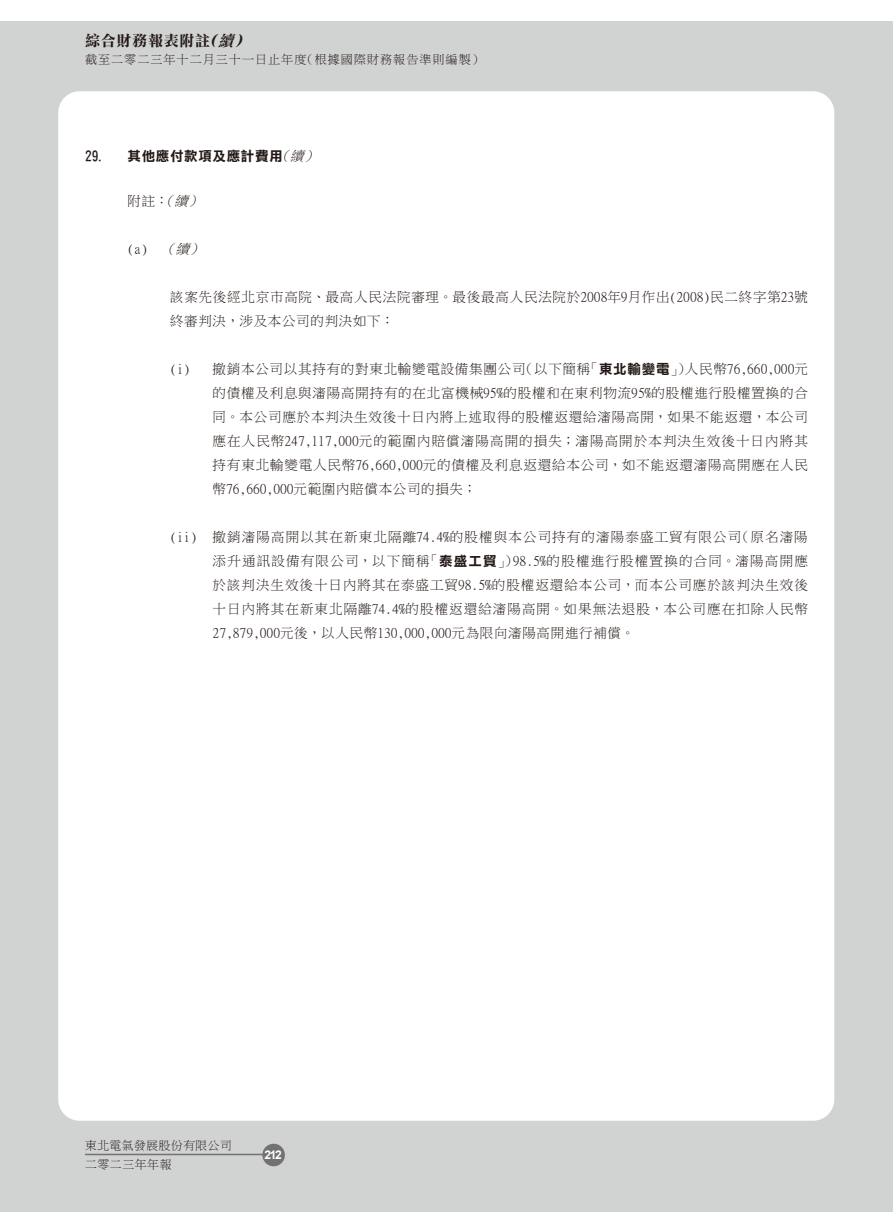
<style>
.page{position:relative;width:893px;height:1212px;background:#fff}
.page>*{position:absolute;margin:0;border:0;box-sizing:border-box;transform-origin:0 0}
.t1{font:15px "DF Li Song Bd WIN BF";letter-spacing:.05em;color:#231916}
._00_txt{font:13.5px/24px "Ming Li U";letter-spacing:.05em;color:#231916;text-align:justify}
._01_H1{font:13.5px "DF Li Hei Bd WIN BF";letter-spacing:.05em;color:#231916}
.t2{font:12px "Ming Li U";letter-spacing:.09em;color:#231916}
.t3{font:700 12px "Arial";color:#fff}
.t4{font:11.85px "Ming Li U";letter-spacing:.05em;color:#231916}
.t5{font:11.7px "Ming Li U";letter-spacing:.05em;color:#231916}
.s1{font-style:italic}
.s2{font-family:"Ming Li U";font-style:italic}
.s3{font-family:"DF Li Hei Bd WIN BF"}
</style>
<div class="page">
<div style="left:0;top:21px;width:892px;height:1191px;background:#d1d2d2"></div>
<div style="left:58px;top:91px;width:776px;height:1030px;background:#fff;border-radius:21px"></div>
<hr style="left:85px;top:1154px;width:180px;height:1px;background:#737171">
<div style="left:262px;top:1144px;width:23px;height:22px;background:#737171;border-radius:50%"></div>
<p class="t1" style="left:85px;top:33px;width:169px">綜合財務報表附註<span class="s1">（續）</span></p>
<p class="t2" style="left:85px;top:54px;width:400px">截至二零二三年十二月三十一日止年度（根據國際財務報告準則編製）</p>
<p class="_01_H1" style="left:85px;top:149px;width:237px">29. 其他應付款項及應計費用<span class="s2">（續）</span></p>
<p class="_00_txt" style="left:128px;top:189px;width:79px">附註：<span class="s1">（續）</span></p>
<p class="_00_txt" style="left:128px;top:237px;width:80px">(a) <span class="s1">（續）</span></p>
<p class="_00_txt" style="left:170px;top:285px;width:639px">該案先後經北京市高院、最高人民法院審理。最後最高人民法院於2008年9月作出(2008)民二終字第23號終審判決，涉及本公司的判決如下：</p>
<p class="_00_txt" style="left:213px;top:357px;width:597px;text-indent:-43px">(i) 撤銷本公司以其持有的對東北輸變電設備集團公司（以下簡稱「<span class="s3">東北輸變電</span>」）人民幣76,660,000元的債權及利息與瀋陽高開持有的在北富機械95%的股權和在東利物流95%的股權進行股權置換的合同。本公司應於本判決生效後十日內將上述取得的股權返還給瀋陽高開，如果不能返還，本公司應在人民幣247,117,000元的範圍內賠償瀋陽高開的損失；瀋陽高開於本判決生效後十日內將其持有東北輸變電人民幣76,660,000元的債權及利息返還給本公司，如不能返還瀋陽高開應在人民幣76,660,000元範圍內賠償本公司的損失；</p>
<p class="_00_txt" style="left:213px;top:525px;width:597px;text-indent:-43px">(ii) 撤銷瀋陽高開以其在新東北隔離74.4%的股權與本公司持有的瀋陽泰盛工貿有限公司（原名瀋陽添升通訊設備有限公司，以下簡稱「<span class="s3">泰盛工貿</span>」）98.5%的股權進行股權置換的合同。瀋陽高開應於該判決生效後十日內將其在泰盛工貿98.5%的股權返還給本公司，而本公司應於該判決生效後十日內將其在新東北隔離74.4%的股權返還給瀋陽高開。如果無法退股，本公司應在扣除人民幣27,879,000元後，以人民幣130,000,000元為限向瀋陽高開進行補償。</p>
<p class="t5" style="left:85px;top:1140px;width:148px">東北電氣發展股份有限公司</p>
<p class="t4" style="left:85px;top:1159px;width:88px">二零二三年年報</p>
<p class="t3" style="left:264px;top:1146px;width:19px">212</p>
</div>
